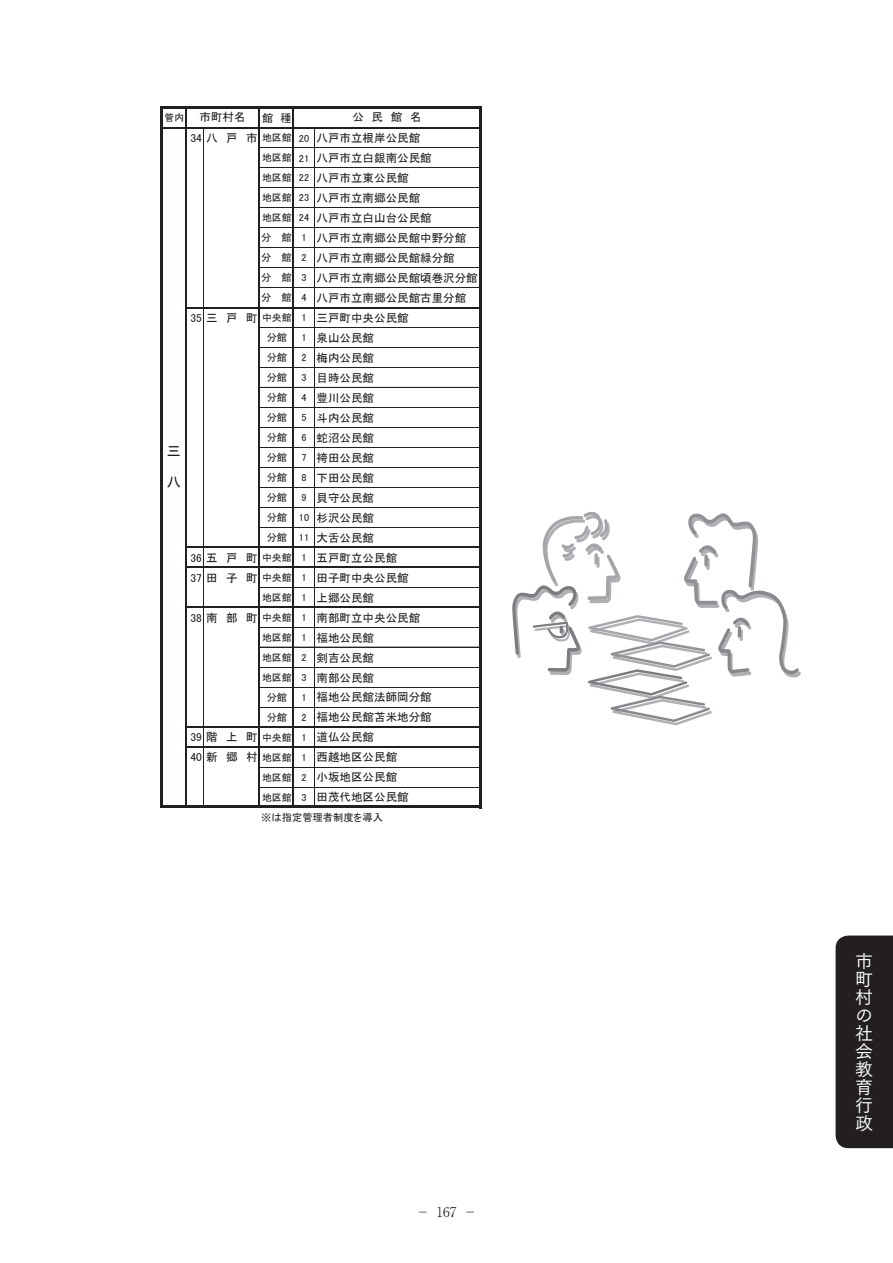
<style>
.page{position:relative;width:893px;height:1263px;background:#fff}
.page>*{position:absolute;margin:0;border:0;box-sizing:border-box;transform-origin:0 0}
.t1{font:18px/18px "Tsuku Go Pr 5 M";color:#fff;text-align:justify}
.t2{font:14.1px "MS P Gothic";color:#231f20}
.t3{font:300 13.5px "Ryumin Pro";color:#231f20}
.t4{font:11.55px "MS P Gothic";color:#231f20}
.t5{font:11.1px "MS P Gothic";color:#231f20}
.t6{font:10.2px "MS P Gothic";color:#231f20}
.t7{font:9.75px "MS P Gothic";color:#231f20}
.s1{font-size:9.9px}
.s2{font-size:10.2px}
</style>
<div class="page">
<div style="left:836px;top:935px;width:57px;height:213px;background:#231f20"></div>
<hr style="left:260px;top:148px;width:33px;height:1px;background:#231f20">
<hr style="left:260px;top:168px;width:33px;height:1px;background:#231f20">
<hr style="left:260px;top:188px;width:33px;height:1px;background:#231f20">
<hr style="left:260px;top:208px;width:33px;height:1px;background:#231f20">
<hr style="left:260px;top:228px;width:33px;height:1px;background:#231f20">
<hr style="left:260px;top:248px;width:33px;height:1px;background:#231f20">
<hr style="left:260px;top:267px;width:33px;height:1px;background:#231f20">
<hr style="left:260px;top:287px;width:33px;height:1px;background:#231f20">
<hr style="left:204px;top:128px;width:1px;height:179px;background:#231f20">
<hr style="left:314px;top:128px;width:1px;height:179px;background:#231f20">
<hr style="left:260px;top:327px;width:33px;height:1px;background:#231f20">
<hr style="left:260px;top:347px;width:33px;height:1px;background:#231f20">
<hr style="left:260px;top:367px;width:33px;height:1px;background:#231f20">
<hr style="left:260px;top:387px;width:33px;height:1px;background:#231f20">
<hr style="left:260px;top:407px;width:33px;height:1px;background:#231f20">
<hr style="left:260px;top:427px;width:33px;height:1px;background:#231f20">
<hr style="left:260px;top:447px;width:33px;height:1px;background:#231f20">
<hr style="left:260px;top:467px;width:33px;height:1px;background:#231f20">
<hr style="left:260px;top:487px;width:33px;height:1px;background:#231f20">
<hr style="left:260px;top:507px;width:33px;height:1px;background:#231f20">
<hr style="left:260px;top:527px;width:33px;height:1px;background:#231f20">
<hr style="left:204px;top:308px;width:1px;height:239px;background:#231f20">
<hr style="left:314px;top:308px;width:1px;height:239px;background:#231f20">
<svg style="left:314px;top:548px;width:1px;height:19px"></svg>
<hr style="left:260px;top:587px;width:33px;height:1px;background:#231f20">
<hr style="left:204px;top:568px;width:1px;height:39px;background:#231f20">
<hr style="left:314px;top:568px;width:1px;height:39px;background:#231f20">
<hr style="left:260px;top:627px;width:33px;height:1px;background:#231f20">
<hr style="left:260px;top:647px;width:33px;height:1px;background:#231f20">
<hr style="left:260px;top:667px;width:33px;height:1px;background:#231f20">
<hr style="left:260px;top:687px;width:33px;height:1px;background:#231f20">
<hr style="left:260px;top:707px;width:33px;height:1px;background:#231f20">
<hr style="left:204px;top:608px;width:1px;height:118px;background:#231f20">
<hr style="left:314px;top:608px;width:1px;height:118px;background:#231f20">
<svg style="left:314px;top:728px;width:1px;height:18px"></svg>
<hr style="left:260px;top:767px;width:33px;height:1px;background:#231f20">
<hr style="left:260px;top:787px;width:33px;height:1px;background:#231f20">
<hr style="left:161px;top:106px;width:2px;height:702px;background:#231f20">
<hr style="left:185px;top:109px;width:1px;height:697px;background:#231f20">
<hr style="left:259px;top:109px;width:1px;height:697px;background:#231f20">
<hr style="left:293px;top:109px;width:1px;height:697px;background:#231f20">
<hr style="left:479px;top:109px;width:2px;height:699px;background:#231f20">
<hr style="left:204px;top:748px;width:1px;height:58px;background:#231f20">
<hr style="left:314px;top:748px;width:1px;height:58px;background:#231f20">
<hr style="left:163px;top:106px;width:318px;height:3px;background:#231f20">
<hr style="left:163px;top:127px;width:316px;height:1px;background:#231f20">
<hr style="left:294px;top:148px;width:185px;height:1px;background:#231f20">
<hr style="left:294px;top:168px;width:185px;height:1px;background:#231f20">
<hr style="left:294px;top:188px;width:185px;height:1px;background:#231f20">
<hr style="left:294px;top:208px;width:185px;height:1px;background:#231f20">
<hr style="left:294px;top:228px;width:185px;height:1px;background:#231f20">
<hr style="left:294px;top:248px;width:185px;height:1px;background:#231f20">
<hr style="left:294px;top:267px;width:185px;height:1px;background:#231f20">
<hr style="left:294px;top:287px;width:185px;height:1px;background:#231f20">
<hr style="left:186px;top:307px;width:293px;height:1px;background:#231f20">
<hr style="left:294px;top:327px;width:185px;height:1px;background:#231f20">
<hr style="left:294px;top:347px;width:185px;height:1px;background:#231f20">
<hr style="left:294px;top:367px;width:185px;height:1px;background:#231f20">
<hr style="left:294px;top:387px;width:185px;height:1px;background:#231f20">
<hr style="left:294px;top:407px;width:185px;height:1px;background:#231f20">
<hr style="left:294px;top:427px;width:185px;height:1px;background:#231f20">
<hr style="left:294px;top:447px;width:185px;height:1px;background:#231f20">
<hr style="left:294px;top:467px;width:185px;height:1px;background:#231f20">
<hr style="left:294px;top:487px;width:185px;height:1px;background:#231f20">
<hr style="left:294px;top:507px;width:185px;height:1px;background:#231f20">
<hr style="left:294px;top:527px;width:185px;height:1px;background:#231f20">
<hr style="left:186px;top:547px;width:293px;height:1px;background:#231f20">
<hr style="left:186px;top:567px;width:293px;height:1px;background:#231f20">
<hr style="left:294px;top:587px;width:185px;height:1px;background:#231f20">
<hr style="left:186px;top:607px;width:293px;height:1px;background:#231f20">
<hr style="left:294px;top:627px;width:185px;height:1px;background:#231f20">
<hr style="left:294px;top:647px;width:185px;height:1px;background:#231f20">
<hr style="left:294px;top:667px;width:185px;height:1px;background:#231f20">
<hr style="left:294px;top:687px;width:185px;height:1px;background:#231f20">
<hr style="left:294px;top:707px;width:185px;height:1px;background:#231f20">
<hr style="left:186px;top:726px;width:293px;height:2px;background:#231f20">
<hr style="left:186px;top:746px;width:293px;height:2px;background:#231f20">
<hr style="left:294px;top:767px;width:185px;height:1px;background:#231f20">
<hr style="left:294px;top:787px;width:185px;height:1px;background:#231f20">
<hr style="left:163px;top:806px;width:318px;height:2px;background:#231f20">
<svg style="left:512px;top:512px;width:289px;height:213px"></svg>
<p class="t4" style="left:200px;top:111px;width:48px">市町村名</p>
<p class="t4" style="left:352px;top:111px;width:71px">公　民　館　名</p>
<p class="t7" style="left:165px;top:113px;width:21px">管内</p>
<p class="t5" style="left:262px;top:112px;width:31px">館　種</p>
<p class="t4" style="left:190px;top:132px;width:231px">34 八 戸 市<span class="s1">地区館</span> <span class="s2">20</span> 八戸市立根岸公民館</p>
<p class="t4" style="left:262px;top:152px;width:171px"><span class="s1">地区館</span> <span class="s2">21</span> 八戸市立白銀南公民館</p>
<p class="t4" style="left:262px;top:172px;width:148px"><span class="s1">地区館</span> <span class="s2">22</span> 八戸市立東公民館</p>
<p class="t4" style="left:262px;top:192px;width:160px"><span class="s1">地区館</span> <span class="s2">23</span> 八戸市立南郷公民館</p>
<p class="t4" style="left:262px;top:212px;width:171px"><span class="s1">地区館</span> <span class="s2">24</span> 八戸市立白山台公民館</p>
<p class="t4" style="left:261px;top:232px;width:206px"><span class="s2">分 館 1</span> 八戸市立南郷公民館中野分館</p>
<p class="t4" style="left:261px;top:252px;width:195px"><span class="s2">分 館 2</span> 八戸市立南郷公民館緑分館</p>
<p class="t4" style="left:261px;top:272px;width:218px"><span class="s2">分 館 3</span> 八戸市立南郷公民館頃巻沢分館</p>
<p class="t4" style="left:261px;top:292px;width:206px"><span class="s2">分 館 4</span> 八戸市立南郷公民館古里分館</p>
<p class="t4" style="left:190px;top:312px;width:220px">35 三 戸 町<span class="s1">中央館</span> <span class="s2">1</span> 三戸町中央公民館</p>
<p class="t6" style="left:267px;top:333px;width:22px">分館</p>
<p class="t4" style="left:301px;top:332px;width:74px"><span class="s2">1</span> 泉山公民館</p>
<p class="t6" style="left:267px;top:352px;width:22px">分館</p>
<p class="t4" style="left:301px;top:352px;width:74px"><span class="s2">2</span> 梅内公民館</p>
<p class="t6" style="left:267px;top:372px;width:22px">分館</p>
<p class="t4" style="left:301px;top:372px;width:74px"><span class="s2">3</span> 目時公民館</p>
<p class="t6" style="left:267px;top:392px;width:22px">分館</p>
<p class="t4" style="left:301px;top:392px;width:74px"><span class="s2">4</span> 豊川公民館</p>
<p class="t6" style="left:267px;top:412px;width:22px">分館</p>
<p class="t4" style="left:301px;top:412px;width:74px"><span class="s2">5</span> 斗内公民館</p>
<p class="t6" style="left:267px;top:432px;width:22px">分館</p>
<p class="t4" style="left:301px;top:432px;width:74px"><span class="s2">6</span> 蛇沼公民館</p>
<p class="t6" style="left:267px;top:452px;width:22px">分館</p>
<p class="t4" style="left:301px;top:452px;width:74px"><span class="s2">7</span> 袴田公民館</p>
<p class="t6" style="left:267px;top:472px;width:22px">分館</p>
<p class="t4" style="left:301px;top:472px;width:74px"><span class="s2">8</span> 下田公民館</p>
<p class="t6" style="left:267px;top:492px;width:22px">分館</p>
<p class="t4" style="left:301px;top:492px;width:74px"><span class="s2">9</span> 貝守公民館</p>
<p class="t4" style="left:267px;top:512px;width:109px"><span class="s2">分館 10</span> 杉沢公民館</p>
<p class="t4" style="left:267px;top:532px;width:109px"><span class="s2">分館 11</span> 大舌公民館</p>
<p class="t4" style="left:190px;top:552px;width:208px">36 五 戸 町<span class="s1">中央館</span> <span class="s2">1</span> 五戸町立公民館</p>
<p class="t4" style="left:190px;top:572px;width:220px">37 田 子 町<span class="s1">中央館</span> <span class="s2">1</span> 田子町中央公民館</p>
<p class="t4" style="left:262px;top:592px;width:114px"><span class="s1">地区館</span> <span class="s2">1</span> 上郷公民館</p>
<p class="t4" style="left:190px;top:612px;width:231px">38 南 部 町<span class="s1">中央館</span> <span class="s2">1</span> 南部町立中央公民館</p>
<p class="t4" style="left:262px;top:632px;width:114px"><span class="s1">地区館</span> <span class="s2">1</span> 福地公民館</p>
<p class="t4" style="left:262px;top:652px;width:114px"><span class="s1">地区館</span> <span class="s2">2</span> 剣吉公民館</p>
<p class="t4" style="left:262px;top:672px;width:114px"><span class="s1">地区館</span> <span class="s2">3</span> 南部公民館</p>
<p class="t6" style="left:267px;top:692px;width:22px">分館</p>
<p class="t4" style="left:301px;top:691px;width:132px"><span class="s2">1</span> 福地公民館法師岡分館</p>
<p class="t6" style="left:267px;top:712px;width:22px">分館</p>
<p class="t4" style="left:301px;top:711px;width:132px"><span class="s2">2</span> 福地公民館苫米地分館</p>
<p class="t4" style="left:190px;top:731px;width:185px">39 階 上 町<span class="s1">中央館</span> <span class="s2">1</span> 道仏公民館</p>
<p class="t4" style="left:190px;top:751px;width:208px">40 新 郷 村<span class="s1">地区館</span> <span class="s2">1</span> 西越地区公民館</p>
<p class="t4" style="left:262px;top:771px;width:137px"><span class="s1">地区館</span> <span class="s2">2</span> 小坂地区公民館</p>
<p class="t4" style="left:262px;top:791px;width:148px"><span class="s1">地区館</span> <span class="s2">3</span> 田茂代地区公民館</p>
<p class="t6" style="left:261px;top:812px;width:123px">※は指定管理者制度を導入</p>
<p class="t2" style="left:167px;top:444px;width:16px">三</p>
<p class="t2" style="left:167px;top:475px;width:16px">八</p>
<p class="t3" style="left:416px;top:1201px;width:62px">－ 167 －</p>
<h1 class="t1" style="left:855px;top:950px;width:19px">市町村の社会教育行政</h1>
</div>
